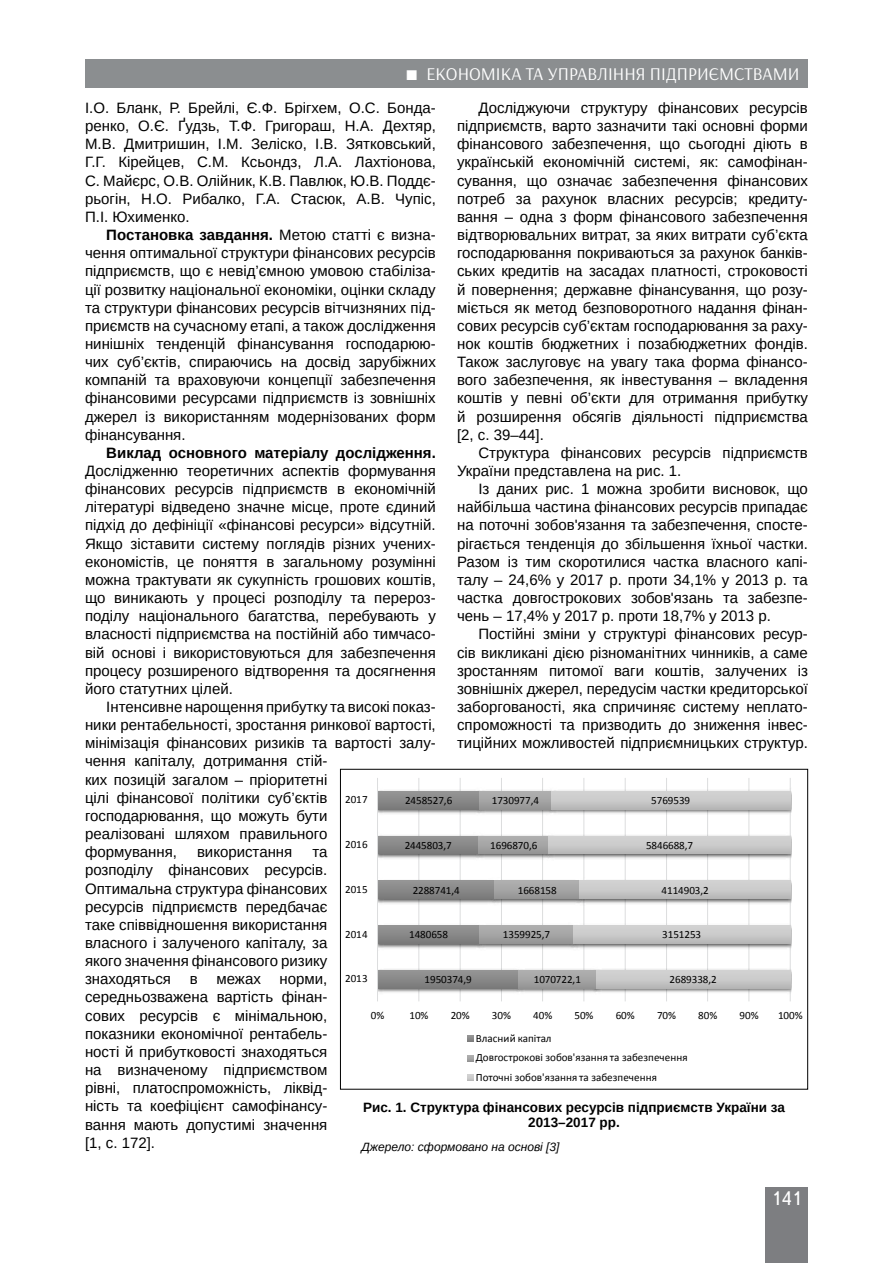
<style>
.page{position:relative;width:893px;height:1263px;background:#fff}
.page>*{position:absolute;margin:0;border:0;box-sizing:border-box;transform-origin:0 0}
.t1{font:19.5px "Ukrainian Text";color:#fff}
.t2{font:18px "Arsenal";color:#fff}
.t3{font:15px/18.1px "Arimo";color:#000;text-align:justify}
.t4{font:700 15px "Arimo";letter-spacing:-.005em;color:#000}
.t5{font:700 13.5px/15px "Arimo";color:#000;text-align:center}
.t6{font:italic 12px "Arimo";color:#000}
.t7{font:11.1px/19.6px "Calibri";letter-spacing:-.005em;color:#000}
.s1{font-weight:700}
</style>
<div class="page">
<div style="left:765px;top:1187px;width:43px;height:76px;background:#7d7e81"></div>
<div style="left:85px;top:59px;width:723px;height:29px;background:#8b8e90"></div>
<svg style="left:377px;top:778px;width:415px;height:303px"></svg>
<div style="left:340px;top:769px;width:468px;height:320px;border:1px solid #000"></div>
<p class="t2" style="left:426px;top:63px;width:375px">Економіка та управління підприємствами</p>
<p class="t3" style="left:85px;top:99px;width:352px">І.О. Бланк, Р. Брейлі, Є.Ф. Брігхем, О.С. Бонда&shy;ренко, О.Є. Ґудзь, Т.Ф. Григораш, Н.А. Дехтяр, М.В. Дмитришин, І.М. Зеліско, І.В. Зятковський, Г.Г. Кірейцев, С.М. Ксьондз, Л.А. Лахтіонова, С. Майєрс, О.В. Олійник, К.В. Павлюк, Ю.В. Поддє&shy;рьогін, Н.О. Рибалко, Г.А. Стасюк, А.В. Чупіс, П.І. Юхименко.</p>
<p class="t3" style="left:85px;top:226px;width:352px;text-indent:21px"><span class="s1">Постановка завдання.</span> Метою статті є визна&shy;чення оптимальної структури фінансових ресурсів підприємств, що є невід’ємною умовою стабіліза&shy;ції розвитку національної економіки, оцінки складу та структури фінансових ресурсів вітчизняних під&shy;приємств на сучасному етапі, а також дослідження нинішніх тенденцій фінансування господарюю&shy;чих суб’єктів, спираючись на досвід зарубіжних компаній та враховуючи концепції забезпечення фінансовими ресурсами підприємств із зовнішніх джерел із використанням модернізованих форм фінансування.</p>
<p class="t4" style="left:106px;top:442px;width:331px">Виклад основного матеріалу дослідження.</p>
<p class="t3" style="left:85px;top:462px;width:352px">Дослідженню теоретичних аспектів формування фінансових ресурсів підприємств в економічній літературі відведено значне місце, проте єдиний підхід до дефініції «фінансові ресурси» відсутній.<br>Якщо зіставити систему поглядів різних учених&shy;економістів, це поняття в загальному розумінні можна трактувати як сукупність грошових коштів, що виникають у процесі розподілу та перероз&shy;поділу національного багатства, перебувають у власності підприємства на постійній або тимчасо&shy;вій основі і використовуються для забезпечення процесу розширеного відтворення та досягнення його статутних цілей.</p>
<p class="t3" style="left:85px;top:698px;width:352px;text-align:left;text-indent:21px">Інтенсивне нарощення прибутку та високі показ&shy;ники рентабельності, зростання ринкової вартості, мінімізація фінансових ризиків та вартості залу&shy;чення капіталу, дотримання стій-<br>ких позицій загалом – пріоритетні<br>цілі фінансової політики суб’єктів господарювання, що можуть бути<br>реалізовані шляхом правильного<br>формування,</p>
<p class="t3" style="left:457px;top:99px;width:352px;text-indent:21px">Досліджуючи структуру фінансових ресурсів підприємств, варто зазначити такі основні форми фінансового забезпечення, що сьогодні діють в українській економічній системі, як: самофінан&shy;сування, що означає забезпечення фінансових потреб за рахунок власних ресурсів; кредиту&shy;вання – одна з форм фінансового забезпечення відтворювальних витрат, за яких витрати суб’єкта господарювання покриваються за рахунок банків&shy;ських кредитів на засадах платності, строковості й повернення; державне фінансування, що розу&shy;міється як метод безповоротного надання фінан&shy;сових ресурсів суб’єктам господарювання за раху&shy;нок коштів бюджетних і позабюджетних фондів.<br>Також заслуговує на увагу така форма фінансо&shy;вого забезпечення, як інвестування – вкладення коштів у певні об’єкти для отримання прибутку й розширення обсягів діяльності підприємства [2, с. 39–44].</p>
<p class="t3" style="left:457px;top:444px;width:352px;text-indent:21px">Структура фінансових ресурсів підприємств<br>України представлена на рис. 1.</p>
<p class="t3" style="left:457px;top:480px;width:352px;text-indent:21px">Із даних рис. 1 можна зробити висновок, що найбільша частина фінансових ресурсів припадає на поточні зобов'язання та забезпечення, спосте&shy;рігається тенденція до збільшення їхньої частки.<br>Разом із тим скоротилися частка власного капі&shy;талу – 24,6% у 2017 р. проти 34,1% у 2013 р. та частка довгострокових зобов'язань та забезпе&shy;чень – 17,4% у 2017 р. проти 18,7% у 2013 р.</p>
<p class="t3" style="left:457px;top:625px;width:352px;text-indent:21px">Постійні зміни у структурі фінансових ресур&shy;сів викликані дією різноманітних чинників, а саме зростанням питомої ваги коштів, залучених із зовнішніх джерел, передусім частки кредиторської заборгованості, яка спричиняє систему неплато&shy;спроможності та призводить до зниження інвес&shy;тиційних можливостей підприємницьких структур.</p>
<p class="t7" style="left:345px;top:790px;width:24px">2017</p>
<p class="t7" style="left:405px;top:791px;width:49px">2458527,6</p>
<p class="t7" style="left:492px;top:791px;width:49px">1730977,4</p>
<p class="t7" style="left:651px;top:791px;width:40px">5769539</p>
<p class="t7" style="left:345px;top:835px;width:24px">2016</p>
<p class="t7" style="left:405px;top:835px;width:49px">2445803,7</p>
<p class="t7" style="left:490px;top:835px;width:49px">1696870,6</p>
<p class="t7" style="left:646px;top:835px;width:49px">5846688,7</p>
<p class="t3" style="left:85px;top:843px;width:244px;text-indent:227px">та розподілу фінансових ресурсів.<br>Оптимальна структура фінансових ресурсів підприємств передбачає таке співвідношення використання власного і залученого капіталу, за якого значення фінансового ризику знаходяться в межах норми, середньозважена вартість фінан&shy;сових ресурсів є мінімальною, показники економічної рентабель&shy;ності й прибутковості знаходяться на визначеному підприємством рівні, платоспроможність, ліквід&shy;ність та коефіцієнт самофінансу&shy;вання мають допустимі значення [1, с. 172].</p>
<p class="t3" style="left:197px;top:843px;width:97px">використання</p>
<p class="t7" style="left:345px;top:879px;width:24px">2015</p>
<p class="t7" style="left:413px;top:880px;width:49px">2288741,4</p>
<p class="t7" style="left:518px;top:880px;width:40px">1668158</p>
<p class="t7" style="left:662px;top:880px;width:49px">4114903,2</p>
<p class="t7" style="left:345px;top:924px;width:24px">2014</p>
<p class="t7" style="left:409px;top:925px;width:40px">1480658</p>
<p class="t7" style="left:503px;top:925px;width:49px">1359925,7</p>
<p class="t7" style="left:662px;top:925px;width:40px">3151253</p>
<p class="t7" style="left:345px;top:969px;width:24px">2013</p>
<p class="t7" style="left:425px;top:969px;width:49px">1950374,9</p>
<p class="t7" style="left:534px;top:969px;width:49px">1070722,1</p>
<p class="t7" style="left:670px;top:969px;width:49px">2689338,2</p>
<p class="t7" style="left:371px;top:1005px;width:15px">0%</p>
<p class="t7" style="left:409px;top:1005px;width:21px">10%</p>
<p class="t7" style="left:451px;top:1005px;width:21px">20%</p>
<p class="t7" style="left:492px;top:1005px;width:21px">30%</p>
<p class="t7" style="left:533px;top:1005px;width:21px">40%</p>
<p class="t7" style="left:574px;top:1005px;width:21px">50%</p>
<p class="t7" style="left:616px;top:1005px;width:21px">60%</p>
<p class="t7" style="left:657px;top:1005px;width:21px">70%</p>
<p class="t7" style="left:698px;top:1005px;width:21px">80%</p>
<p class="t7" style="left:740px;top:1005px;width:21px">90%</p>
<p class="t7" style="left:778px;top:1005px;width:26px">100%</p>
<p class="t7" style="left:476px;top:1028px;width:213px">Власний капітал<br>Довгострокові зобов'язання та забезпечення<br>Поточні зобов'язання та забезпечення</p>
<p class="t5" style="left:363px;top:1100px;width:423px">Рис. 1. Структура фінансових ресурсів підприємств України за<br>2013–2017 рр.</p>
<p class="t6" style="left:361px;top:1138px;width:200px">Джерело: сформовано на основі [3]</p>
<h1 class="t1" style="left:771px;top:1188px;width:32px">141</h1>
</div>
